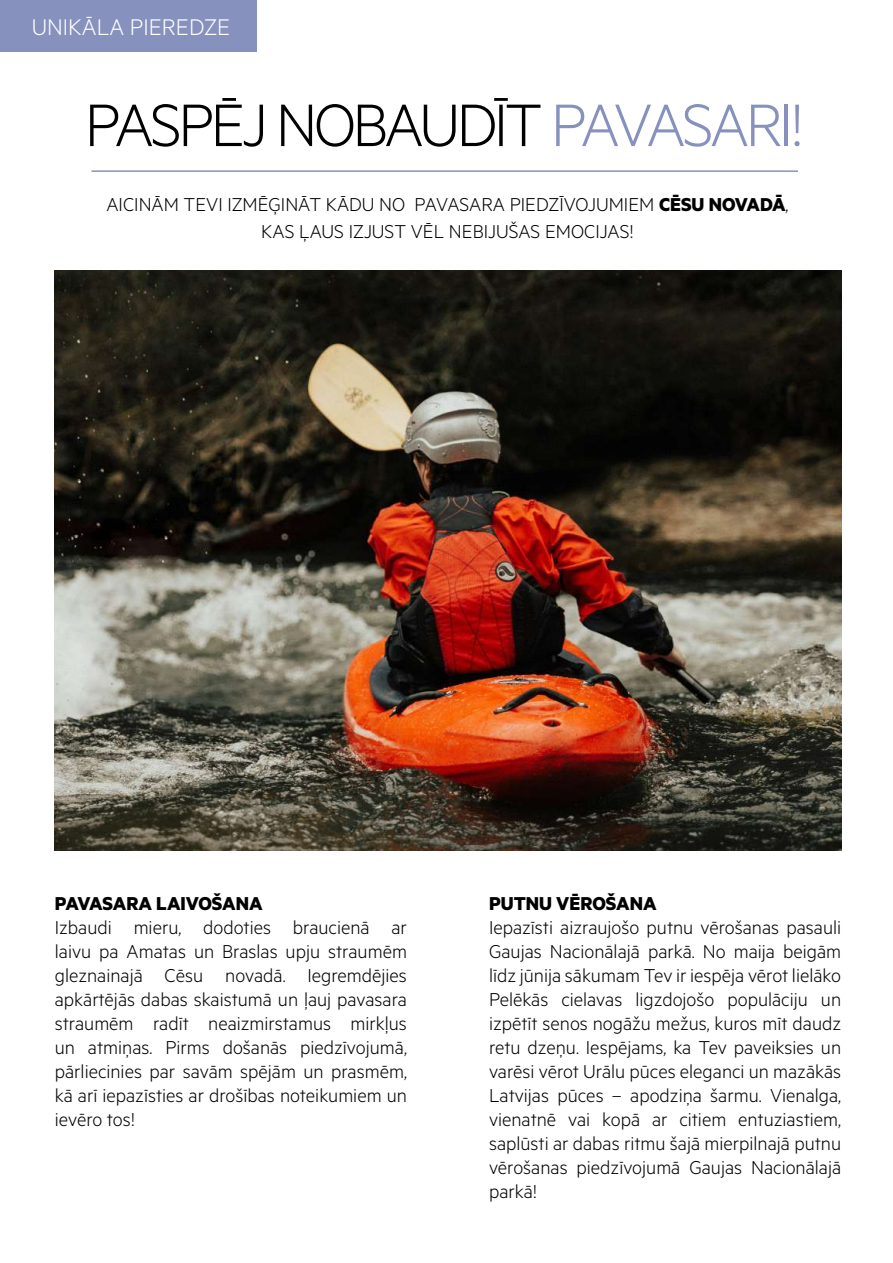
<style>
.page{position:relative;width:893px;height:1263px;background:#fff}
.page>*{position:absolute;margin:0;border:0;box-sizing:border-box;transform-origin:0 0}
.t1{font:300 67.5px "Metric";letter-spacing:-.05em;color:#000}
.t2{font:300 25.5px "Metric";color:#fff}
.t3{font:300 21px/24px "Metric";color:#000;text-align:justify}
.t4{font:700 21px "Metric";color:#000}
.s1{color:#8791bd}
.s2{font-weight:700}
</style>
<div class="page">
<img style="left:54px;top:270px;width:787px;height:581px">
<hr style="left:92px;top:170px;width:706px;height:2px;background:#8791bd">
<div style="left:0;top:0;width:256px;height:51px;background:#8791bd"></div>
<p class="t2" style="left:32px;top:12px;width:200px">UNIKĀLA PIEREDZE</p>
<h1 class="t1" style="left:85px;top:86px;width:721px">PASPĒJ NOBAUDĪT <span class="s1">PAVASARI!</span></h1>
<p class="t3" style="left:106px;top:190px;width:684px;line-height:27px;text-align:center">AICINĀM TEVI IZMĒĢINĀT KĀDU NO PAVASARA PIEDZĪVOJUMIEM <span class="s2">CĒSU NOVADĀ</span>,<br>KAS ĻAUS IZJUST VĒL NEBIJUŠAS EMOCIJAS!</p>
<p class="t4" style="left:55px;top:891px;width:209px">PAVASARA LAIVOŠANA</p>
<p class="t3" style="left:55px;top:915px;width:354px">Izbaudi mieru, dodoties braucienā ar laivu pa Amatas un Braslas upju straumēm gleznainajā Cēsu novadā. Iegremdējies apkārtējās dabas skaistumā un ļauj pavasara straumēm radīt neaizmirstamus mirkļus un atmiņas. Pirms došanās piedzīvojumā, pārliecinies par savām spējām un prasmēm, kā arī iepazīsties ar drošības noteikumiem un ievēro tos!</p>
<p class="t4" style="left:489px;top:891px;width:169px">PUTNU VĒROŠANA</p>
<p class="t3" style="left:489px;top:915px;width:354px">Iepazīsti aizraujošo putnu vērošanas pasauli Gaujas Nacionālajā parkā. No maija beigām līdz jūnija sākumam Tev ir iespēja vērot lielāko Pelēkās cielavas ligzdojošo populāciju un izpētīt senos nogāžu mežus, kuros mīt daudz retu dzeņu. Iespējams, ka Tev paveiksies un varēsi vērot Urālu pūces eleganci un mazākās Latvijas pūces – apodziņa šarmu. Vienalga, vienatnē vai kopā ar citiem entuziastiem, saplūsti ar dabas ritmu šajā mierpilnajā putnu vērošanas piedzīvojumā Gaujas Nacionālajā parkā!</p>
</div>
